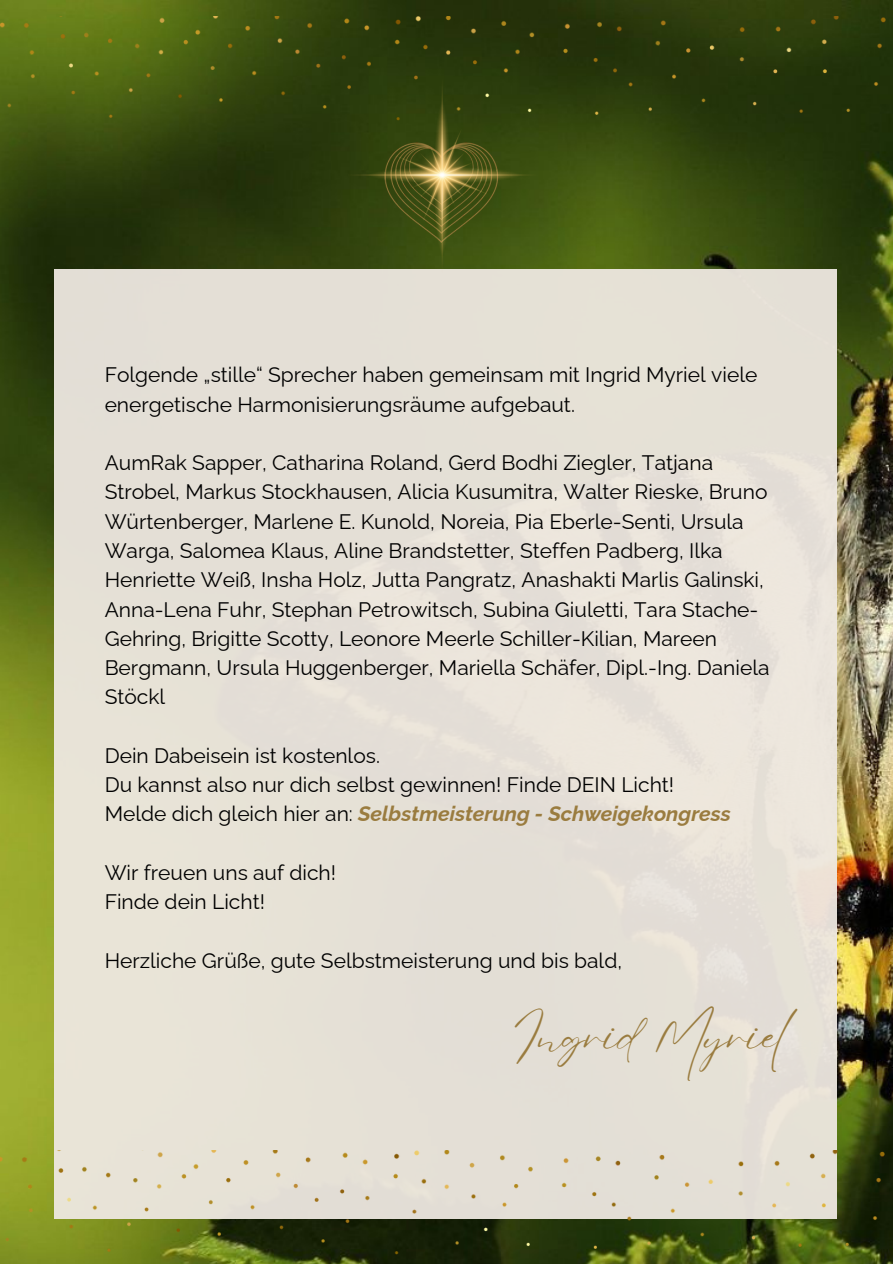
<style>
.page{position:relative;width:893px;height:1264px;background:#fff}
.page>*{position:absolute;margin:0;border:0;box-sizing:border-box;transform-origin:0 0}
.t1{font:45px "Eyesome Script";color:#9a7c3f}
.t2{font:21px/29.2px "Raleway";color:#000}
.t3{font:italic 700 21px "Raleway";color:#9a7c3f}
.s1{font-weight:400;font-style:normal;color:#000}
</style>
<div class="page">
<img style="left:0;top:0;width:892px;height:1263px">
<div style="left:54px;top:269px;width:782px;height:948px;background:#e5e0d6"></div>
<img style="left:346px;top:121px;width:198px;height:148px">
<img style="left:0;top:16px;width:892px;height:105px">
<img style="left:0;top:1150px;width:892px;height:105px">
<p class="t2" style="left:105px;top:360px;width:654px">Folgende „stille“ Sprecher haben gemeinsam mit Ingrid Myriel viele energetische Harmonisierungsräume aufgebaut.</p>
<p class="t2" style="left:105px;top:448px;width:666px">AumRak Sapper, Catharina Roland, Gerd Bodhi Ziegler, Tatjana Strobel, Markus Stockhausen, Alicia Kusumitra, Walter Rieske, Bruno Würtenberger, Marlene E. Kunold, Noreia, Pia Eberle-Senti, Ursula Warga, Salomea Klaus, Aline Brandstetter, Steffen Padberg, Ilka Henriette Weiß, Insha Holz, Jutta Pangratz, Anashakti Marlis Galinski, Anna-Lena Fuhr, Stephan Petrowitsch, Subina Giuletti, Tara Stache-Gehring, Brigitte Scotty, Leonore Meerle Schiller-Kilian, Mareen Bergmann, Ursula Huggenberger, Mariella Schäfer, Dipl.-Ing. Daniela Stöckl</p>
<p class="t2" style="left:105px;top:740px;width:277px">Dein Dabeisein ist kostenlos.</p>
<p class="t2" style="left:105px;top:770px;width:571px">Du kannst also nur dich selbst gewinnen! Finde DEIN Licht!</p>
<p class="t3" style="left:105px;top:801px;width:627px"><span class="s1">Melde dich gleich hier an:</span> Selbstmeisterung - Schweigekongress</p>
<p class="t2" style="left:105px;top:857px;width:233px">Wir freuen uns auf dich!</p>
<p class="t2" style="left:105px;top:887px;width:162px">Finde dein Licht!</p>
<p class="t2" style="left:105px;top:945px;width:519px">Herzliche Grüße, gute Selbstmeisterung und bis bald,</p>
<p class="t1" style="left:512px;top:1006px;width:275px">Ingrid Myriel</p>
</div>
